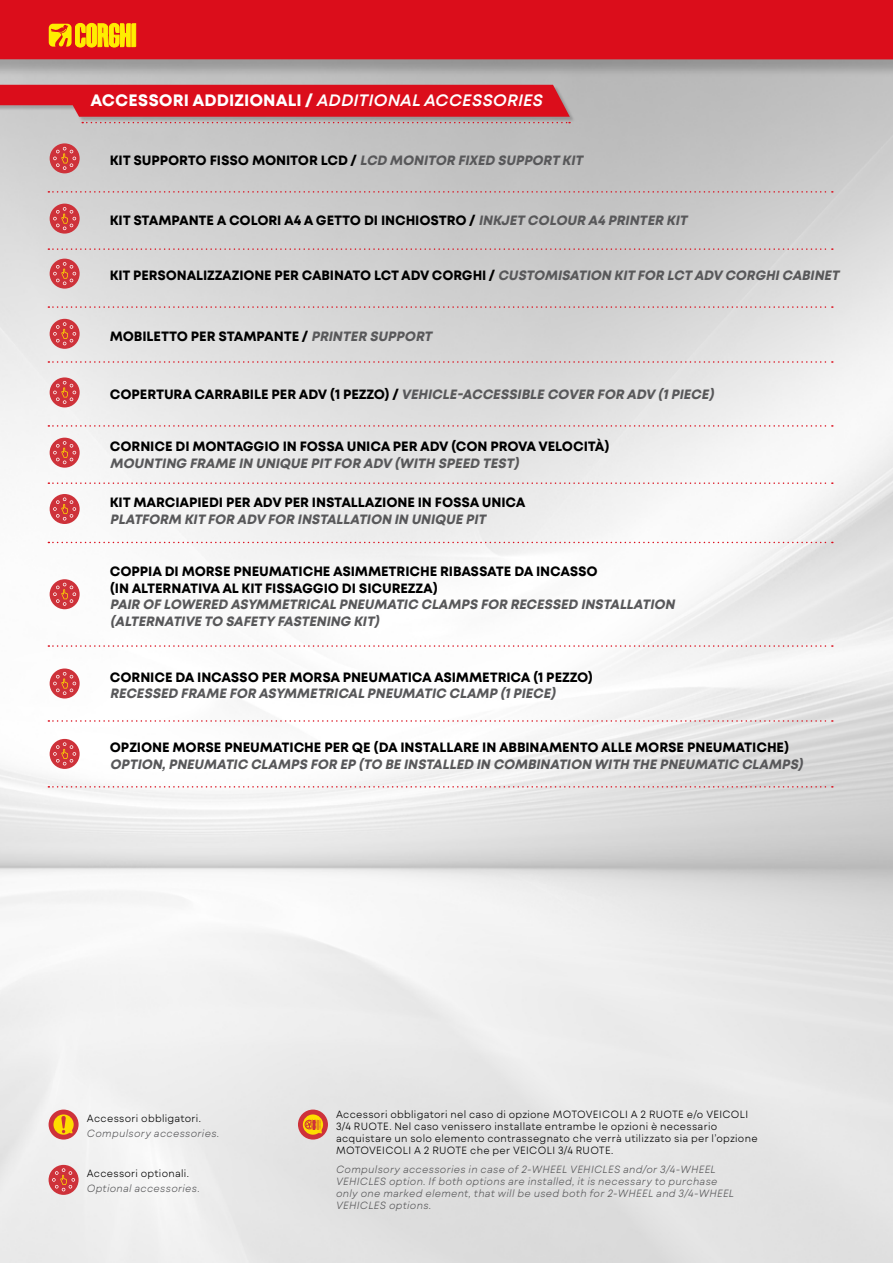
<style>
.page{position:relative;width:893px;height:1263px;background:#fff}
.page>*{position:absolute;margin:0;border:0;box-sizing:border-box;transform-origin:0 0}
.t1{font:700 16.5px "Mont Blanc";color:#fff}
.t2{font:700 13.5px/16.5px "Mont Blanc";letter-spacing:-.01em;color:#000}
.t3{font:italic 700 13.5px/16.5px "Mont Blanc";color:#58585a}
.t4{font:300 10.5px/12px "Mont Blanc";letter-spacing:.025em;color:#000;scale:.95 1}
.t5{font:italic 300 10.5px/12px "Mont Blanc";letter-spacing:.03em;color:#58585a;scale:.95 1}
.s1{font-weight:600;font-style:italic}
.s2{font-style:italic;color:#58585a}
.s3{font-style:normal;color:#000}
</style>
<div class="page">
<img style="left:0;top:114px;width:893px;height:1149px">
<div style="left:0;top:0;width:893px;height:114px;background:#bcbcbc"></div>
<svg style="left:0;top:0;width:893px;height:85px;fill:#db0d1b"></svg>
<svg style="left:47px;top:22px;width:91px;height:26px"></svg>
<svg style="left:49px;top:23px;width:87px;height:24px;background:#f6b706"></svg>
<svg style="left:48px;top:191px;width:785px;height:2px;background:#cba6a8"></svg>
<svg style="left:48px;top:542px;width:785px;height:1px"></svg>
<svg style="left:48px;top:425px;width:785px;height:2px;background:#e5c0c2"></svg>
<svg style="left:48px;top:306px;width:785px;height:2px;background:#d7b2b4"></svg>
<svg style="left:48px;top:720px;width:785px;height:2px"></svg>
<svg style="left:48px;top:786px;width:785px;height:2px"></svg>
<svg style="left:48px;top:248px;width:785px;height:2px;background:#d1acae"></svg>
<svg style="left:48px;top:645px;width:785px;height:2px"></svg>
<svg style="left:48px;top:482px;width:785px;height:2px"></svg>
<svg style="left:48px;top:361px;width:785px;height:2px;background:#deb8bb"></svg>
<svg style="left:50px;top:143px;width:30px;height:30px"></svg>
<svg style="left:53px;top:147px;width:23px;height:23px"></svg>
<svg style="left:50px;top:494px;width:30px;height:30px"></svg>
<svg style="left:53px;top:497px;width:23px;height:23px"></svg>
<svg style="left:50px;top:377px;width:30px;height:30px"></svg>
<svg style="left:53px;top:381px;width:23px;height:23px"></svg>
<svg style="left:50px;top:259px;width:30px;height:30px"></svg>
<svg style="left:53px;top:262px;width:23px;height:23px"></svg>
<svg style="left:50px;top:668px;width:30px;height:30px"></svg>
<svg style="left:53px;top:672px;width:23px;height:23px"></svg>
<svg style="left:50px;top:204px;width:30px;height:30px"></svg>
<svg style="left:53px;top:207px;width:23px;height:23px"></svg>
<svg style="left:50px;top:579px;width:30px;height:30px"></svg>
<svg style="left:53px;top:583px;width:23px;height:23px"></svg>
<svg style="left:50px;top:438px;width:30px;height:30px"></svg>
<svg style="left:53px;top:441px;width:23px;height:23px"></svg>
<svg style="left:50px;top:319px;width:30px;height:30px"></svg>
<svg style="left:53px;top:322px;width:23px;height:23px"></svg>
<svg style="left:50px;top:739px;width:30px;height:30px"></svg>
<svg style="left:53px;top:742px;width:23px;height:23px"></svg>
<div style="left:49px;top:1109px;width:30px;height:30px;background:#ce323a;border-radius:50%"></div>
<div style="left:53px;top:1114px;width:21px;height:21px;background:#fedd00;border-radius:50%"></div>
<svg style="left:61px;top:1115px;width:12px;height:18px"></svg>
<svg style="left:49px;top:1165px;width:30px;height:30px"></svg>
<svg style="left:52px;top:1168px;width:23px;height:23px"></svg>
<div style="left:298px;top:1109px;width:30px;height:30px;background:#ce323a;border-radius:50%"></div>
<svg style="left:303px;top:1114px;width:20px;height:21px"></svg>
<svg style="left:305px;top:1120px;width:17px;height:13px"></svg>
<svg style="left:0;top:85px;width:570px;height:38px;background:#d22f3a"></svg>
<p class="t1" style="left:90px;top:90px;width:454px">ACCESSORI ADDIZIONALI / <span class="s1">ADDITIONAL ACCESSORIES</span></p>
<p class="t2" style="left:110px;top:152px;width:478px">KIT SUPPORTO FISSO MONITOR LCD / <span class="s2">LCD MONITOR FIXED SUPPORT KIT</span></p>
<p class="t2" style="left:110px;top:213px;width:582px">KIT STAMPANTE A COLORI A4 A GETTO DI INCHIOSTRO / <span class="s2">INKJET COLOUR A4 PRINTER KIT</span></p>
<p class="t2" style="left:110px;top:268px;width:734px">KIT PERSONALIZZAZIONE PER CABINATO LCT ADV CORGHI / <span class="s2">CUSTOMISATION KIT FOR LCT ADV CORGHICABINET</span></p>
<p class="t2" style="left:110px;top:328px;width:327px">MOBILETTO PER STAMPANTE / <span class="s2">PRINTER SUPPORT</span></p>
<p class="t3" style="left:110px;top:386px;width:609px"><span class="s3">C O P E RT U RA CA R RA B I L E P E R A DV (1 P E Z Z O) /</span> VEHICLE-ACCESSIBLE COVER FOR ADV (1PIECE)</p>
<p class="t2" style="left:110px;top:438px;width:501px">CORNICE DI MONTAGGIO IN FOSSA UNICA PER ADV (CON PROVA VELOCITÀ)</p>
<p class="t3" style="left:110px;top:455px;width:414px">MOUNTING FRAME IN UNIQUE PIT FOR ADV (WITH SPEED TEST)</p>
<p class="t2" style="left:110px;top:495px;width:417px">KIT MARCIAPIEDI PER ADV PER INSTALLAZIONE IN FOSSA UNICA</p>
<p class="t3" style="left:110px;top:511px;width:381px">PLATFORM KIT FOR ADV FOR INSTALLATION IN UNIQUE PIT</p>
<p class="t2" style="left:110px;top:563px;width:489px">COPPIA DI MORSE PNEUMATICHE ASIMMETRICHE RIBASSATE DA INCASSO (IN ALTERNATIVA AL KIT FISSAGGIO DI SICUREZZA)</p>
<p class="t3" style="left:110px;top:596px;width:570px">PAIR OF LOWERED ASYMMETRICALPNEUMATIC CLAMPS FOR RECESSED INSTALLATION (ALTERNATIVE TO SAFETY FASTENING KIT)</p>
<p class="t2" style="left:110px;top:669px;width:485px">CORNICE DA INCASSO PER MORSA PNEUMATICA ASIMMETRICA (1 PEZZO)</p>
<p class="t3" style="left:110px;top:686px;width:450px">RECESSED FRAME FOR ASYMMETRICALPNEUMATIC CLAMP (1PIECE)</p>
<p class="t2" style="left:110px;top:740px;width:681px">OPZIONE MORSE PNEUMATICHE PER QE (DA INSTALLARE IN ABBINAMENTO ALLE MORSE PNEUMATICHE)</p>
<p class="t3" style="left:110px;top:756px;width:698px">OPTION,PNEUMATIC CLAMPS FOR EP (TO BE INSTALLED IN COMBINATION WITH THE PNEUMATIC CLAMPS)</p>
<p class="t4" style="left:87px;top:1113px;width:122px">Accessori obbligatori.</p>
<p class="t5" style="left:87px;top:1128px;width:141px">Compulsory accessories.</p>
<p class="t4" style="left:87px;top:1167px;width:109px">Accessori optionali.</p>
<p class="t5" style="left:87px;top:1182px;width:121px">Optional accessories.</p>
<p class="t4" style="left:336px;top:1108px;width:445px">Accessori obbligatori nel caso di opzione MOTOVEICOLI A 2 RUOTE e/o VEICOLI 3/4 RUOTE. Nel caso venissero installate entrambe le opzioni è necessario acquistare un solo elemento contrassegnato che verrà utilizzato sia per l’opzione MOTOVEICOLI A 2 RUOTE che per VEICOLI 3/4 RUOTE.</p>
<p class="t5" style="left:336px;top:1164px;width:421px">Compulsory accessories in case of 2-WHEEL VEHICLES and/or 3/4-WHEEL VEHICLES option. If both options are installed, it is necessary to purchase only one marked element, that will be used both for 2-WHEEL and 3/4-WHEEL VEHICLES options.</p>
</div>
